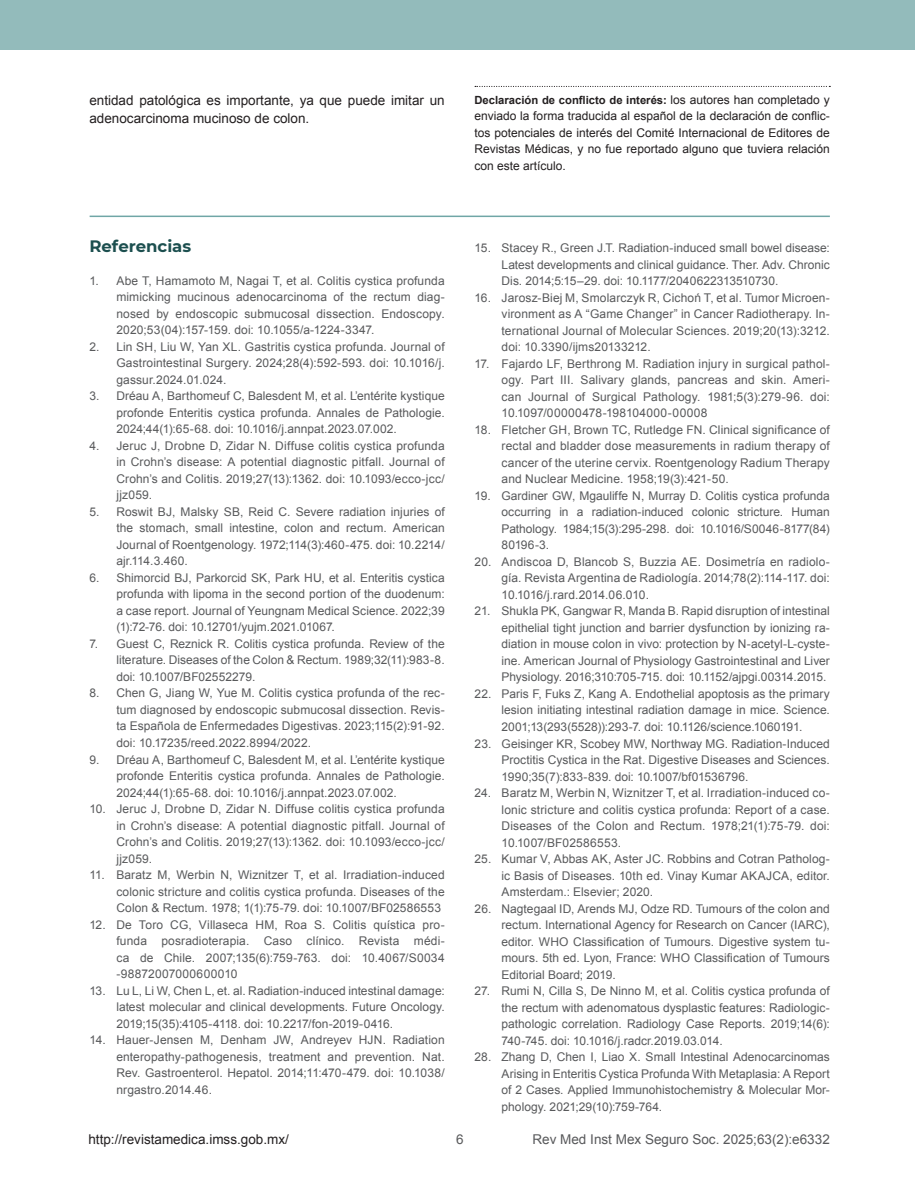
<style>
.page{position:relative;width:915px;height:1191px;background:#fff}
.page>*{position:absolute;margin:0;border:0;box-sizing:border-box;transform-origin:0 0}
.Título_referencias{font:700 16.5px "Montserrat";color:#1c4f4f}
.t1{font:13.5px/18.8px "Arial";color:#231f20}
.t2{font:13.5px "Arial";color:#58595b}
.Referencias{font:12px/16.5px "Arial";letter-spacing:.005em;color:#58595b;text-align:justify}
.Declaración{font:12px/16.5px "Arial";color:#231f20;text-align:justify}
.Declaración-2{font:700 11.25px "Arial";color:#231f20}
.s1{font-weight:400;font-size:12px}
</style>
<div class="page">
<div style="left:0;top:0;width:914px;height:50px;background:#93bbbb"></div>
<svg style="left:475px;top:86px;width:355px;height:1px"></svg>
<hr style="left:90px;top:215px;width:739px;height:2px;background:#70a6a6">
<p class="t1" style="left:89px;top:91px;width:357px">entidad patológica es importante, ya que puede imitar un adenocarcinoma mucinoso de colon.</p>
<p class="Declaración-2" style="left:474px;top:92px;width:357px">Declaración de conflicto de interés: <span class="s1">los autores han completado y</span></p>
<p class="Declaración" style="left:474px;top:108px;width:357px">enviado la forma traducida al español de la declaración de conflic&shy;tos potenciales de interés del Comité Internacional de Editores de Revistas Médicas, y no fue reportado alguno que tuviera relación con este artículo.</p>
<p class="Título_referencias" style="left:89px;top:234px;width:103px">Referencias</p>
<p class="Referencias" style="left:116px;top:272px;width:330px;text-indent:-27px">1. Abe T, Hamamoto M, Nagai T, et al. Colitis cystica profunda mimicking mucinous adenocarcinoma of the rectum diag&shy;nosed by endoscopic submucosal dissection. Endoscopy.<br>2020;53(04):157-159. doi: 10.1055/a-1224-3347.</p>
<p class="Referencias" style="left:116px;top:338px;width:330px;text-indent:-27px">2. Lin SH, Liu W, Yan XL. Gastritis cystica profunda. Journal of Gastrointestinal Surgery. 2024;28(4):592-593. doi: 10.1016/j. gassur.2024.01.024.</p>
<p class="Referencias" style="left:116px;top:388px;width:330px;text-indent:-27px">3. Dréau A, Barthomeuf C, Balesdent M, et al. L’entérite kystique profonde Enteritis cystica profunda. Annales de Pathologie.<br>2024;44(1):65-68. doi: 10.1016/j.annpat.2023.07.002.</p>
<p class="Referencias" style="left:116px;top:437px;width:330px;text-indent:-27px">4. Jeruc J, Drobne D, Zidar N. Diffuse colitis cystica profunda in Crohn’s disease: A potential diagnostic pitfall. Journal of Crohn’s and Colitis. 2019;27(13):1362. doi: 10.1093/ecco-jcc/ jjz059.</p>
<p class="Referencias" style="left:116px;top:503px;width:330px;text-indent:-27px">5. Roswit BJ, Malsky SB, Reid C. Severe radiation injuries of the stomach, small intestine, colon and rectum. American Journal of Roentgenology. 1972;114(3):460-475. doi: 10.2214/ ajr.114.3.460.</p>
<p class="Referencias" style="left:116px;top:569px;width:330px;text-indent:-27px">6. Shimorcid BJ, Parkorcid SK, Park HU, et al. Enteritis cystica profunda with lipoma in the second portion of the duodenum: a case report. Journal of Yeungnam Medical Science. 2022;39 (1):72-76. doi: 10.12701/yujm.2021.01067.</p>
<p class="Referencias" style="left:116px;top:635px;width:330px;text-indent:-27px">7. Guest C, Reznick R. Colitis cystica profunda. Review of the literature. Diseases of the Colon &amp; Rectum. 1989;32(11):983-8. doi: 10.1007/BF02552279.</p>
<p class="Referencias" style="left:116px;top:685px;width:330px;text-indent:-27px">8. Chen G, Jiang W, Yue M. Colitis cystica profunda of the rec&shy;tum diagnosed by endoscopic submucosal dissection. Revis&shy;ta Española de Enfermedades Digestivas. 2023;115(2):91-92. doi: 10.17235/reed.2022.8994/2022.</p>
<p class="Referencias" style="left:116px;top:751px;width:330px;text-indent:-27px">9. Dréau A, Barthomeuf C, Balesdent M, et al. L’entérite kystique profonde Enteritis cystica profunda. Annales de Pathologie.<br>2024;44(1):65-68. doi: 10.1016/j.annpat.2023.07.002.</p>
<p class="Referencias" style="left:116px;top:800px;width:330px;text-indent:-27px">10. Jeruc J, Drobne D, Zidar N. Diffuse colitis cystica profunda in Crohn’s disease: A potential diagnostic pitfall. Journal of Crohn’s and Colitis. 2019;27(13):1362. doi: 10.1093/ecco-jcc/ jjz059.</p>
<p class="Referencias" style="left:116px;top:866px;width:330px;text-indent:-27px">11. Baratz M, Werbin N, Wiznitzer T, et al. Irradiation-induced colonic stricture and colitis cystica profunda. Diseases of the Colon &amp; Rectum. 1978; 1(1):75-79. doi: 10.1007/BF02586553</p>
<p class="Referencias" style="left:116px;top:916px;width:330px;text-indent:-27px">12. De Toro CG, Villaseca HM, Roa S. Colitis quística pro&shy;funda posradioterapia. Caso clínico. Revista médi&shy;ca de Chile. 2007;135(6):759-763. doi: 10.4067/S0034 -98872007000600010</p>
<p class="Referencias" style="left:116px;top:982px;width:330px;text-indent:-27px">13. Lu L, Li W, Chen L, et. al. Radiation-induced intestinal damage: latest molecular and clinical developments. Future Oncology.<br>2019;15(35):4105-4118. doi: 10.2217/fon-2019-0416.</p>
<p class="Referencias" style="left:116px;top:1031px;width:330px;text-indent:-27px">14. Hauer-Jensen M, Denham JW, Andreyev HJN. Radiation enteropathy-pathogenesis, treatment and prevention. Nat.<br>Rev. Gastroenterol. Hepatol. 2014;11:470-479. doi: 10.1038/ nrgastro.2014.46.</p>
<p class="Referencias" style="left:501px;top:240px;width:330px;text-indent:-27px">15. Stacey R., Green J.T. Radiation-induced small bowel disease:<br>Latest developments and clinical guidance. Ther. Adv. Chronic Dis. 2014;5:15–29. doi: 10.1177/2040622313510730.</p>
<p class="Referencias" style="left:501px;top:289px;width:330px;text-indent:-27px">16. Jarosz-Biej M, Smolarczyk R, Cichoń T, et al. Tumor Microen&shy;vironment as A “Game Changer” in Cancer Radiotherapy. In&shy;ternational Journal of Molecular Sciences. 2019;20(13):3212. doi: 10.3390/ijms20133212.</p>
<p class="Referencias" style="left:501px;top:355px;width:330px;text-indent:-27px">17. Fajardo LF, Berthrong M. Radiation injury in surgical pathol&shy;ogy. Part III. Salivary glands, pancreas and skin. Ameri&shy;can Journal of Surgical Pathology. 1981;5(3):279-96. doi:<br>10.1097/00000478-198104000-00008</p>
<p class="Referencias" style="left:501px;top:421px;width:330px;text-indent:-27px">18. Fletcher GH, Brown TC, Rutledge FN. Clinical significance of rectal and bladder dose measurements in radium therapy of cancer of the uterine cervix. Roentgenology Radium Therapy and Nuclear Medicine. 1958;19(3):421-50.</p>
<p class="Referencias" style="left:501px;top:487px;width:330px;text-indent:-27px">19. Gardiner GW, Mgauliffe N, Murray D. Colitis cystica profunda occurring in a radiation-induced colonic stricture. Human Pathology. 1984;15(3):295-298. doi: 10.1016/S0046-8177(84)<br>80196-3.</p>
<p class="Referencias" style="left:501px;top:553px;width:330px;text-indent:-27px">20. Andiscoa D, Blancob S, Buzzia AE. Dosimetría en radiolo&shy;gía. Revista Argentina de Radiología. 2014;78(2):114-117. doi:<br>10.1016/j.rard.2014.06.010.</p>
<p class="Referencias" style="left:501px;top:603px;width:330px;text-indent:-27px">21. Shukla PK, Gangwar R, Manda B. Rapid disruption of intestinal epithelial tight junction and barrier dysfunction by ionizing ra&shy;diation in mouse colon in vivo: protection by N-acetyl-L-cyste&shy;ine. American Journal of Physiology Gastrointestinal and Liver Physiology. 2016;310:705-715. doi: 10.1152/ajpgi.00314.2015.</p>
<p class="Referencias" style="left:501px;top:685px;width:330px;text-indent:-27px">22. Paris F, Fuks Z, Kang A. Endothelial apoptosis as the primary lesion initiating intestinal radiation damage in mice. Science.<br>2001;13(293(5528)):293-7. doi: 10.1126/science.1060191.</p>
<p class="Referencias" style="left:501px;top:735px;width:330px;text-indent:-27px">23. Geisinger KR, Scobey MW, Northway MG. Radiation-Induced Proctitis Cystica in the Rat. Digestive Diseases and Sciences.<br>1990;35(7):833-839. doi: 10.1007/bf01536796.</p>
<p class="Referencias" style="left:501px;top:784px;width:330px;text-indent:-27px">24. Baratz M, Werbin N, Wiznitzer T, et al. Irradiation-induced co&shy;lonic stricture and colitis cystica profunda: Report of a case.<br>Diseases of the Colon and Rectum. 1978;21(1):75-79. doi:<br>10.1007/BF02586553.</p>
<p class="Referencias" style="left:501px;top:850px;width:330px;text-indent:-27px">25. Kumar V, Abbas AK, Aster JC. Robbins and Cotran Patholog&shy;ic Basis of Diseases. 10th ed. Vinay Kumar AKAJCA, editor.<br>Amsterdam.: Elsevier; 2020.</p>
<p class="Referencias" style="left:501px;top:900px;width:330px;text-indent:-27px">26. Nagtegaal ID, Arends MJ, Odze RD. Tumours of the colon and rectum. International Agency for Research on Cancer (IARC), editor. WHO Classification of Tumours. Digestive system tu&shy;mours. 5th ed. Lyon, France: WHO Classification of Tumours Editorial Board; 2019.</p>
<p class="Referencias" style="left:501px;top:982px;width:330px;text-indent:-27px">27. Rumi N, Cilla S, De Ninno M, et al. Colitis cystica profunda of the rectum with adenomatous dysplastic features: Radiologic&shy;pathologic correlation. Radiology Case Reports. 2019;14(6):<br>740-745. doi: 10.1016/j.radcr.2019.03.014.</p>
<p class="Referencias" style="left:501px;top:1048px;width:330px;text-indent:-27px">28. Zhang D, Chen I, Liao X. Small Intestinal Adenocarcinomas Arising in Enteritis Cystica Profunda With Metaplasia: A Report of 2 Cases. Applied Immunohistochemistry &amp; Molecular Mor&shy;phology. 2021;29(10):759-764.</p>
<p class="t1" style="left:88px;top:1129px;width:202px">http://revistamedica.imss.gob.mx/</p>
<p class="t2" style="left:456px;top:1130px;width:9px">6</p>
<p class="t2" style="left:532px;top:1130px;width:299px">Rev Med Inst Mex Seguro Soc. 2025;63(2):e6332</p>
</div>
